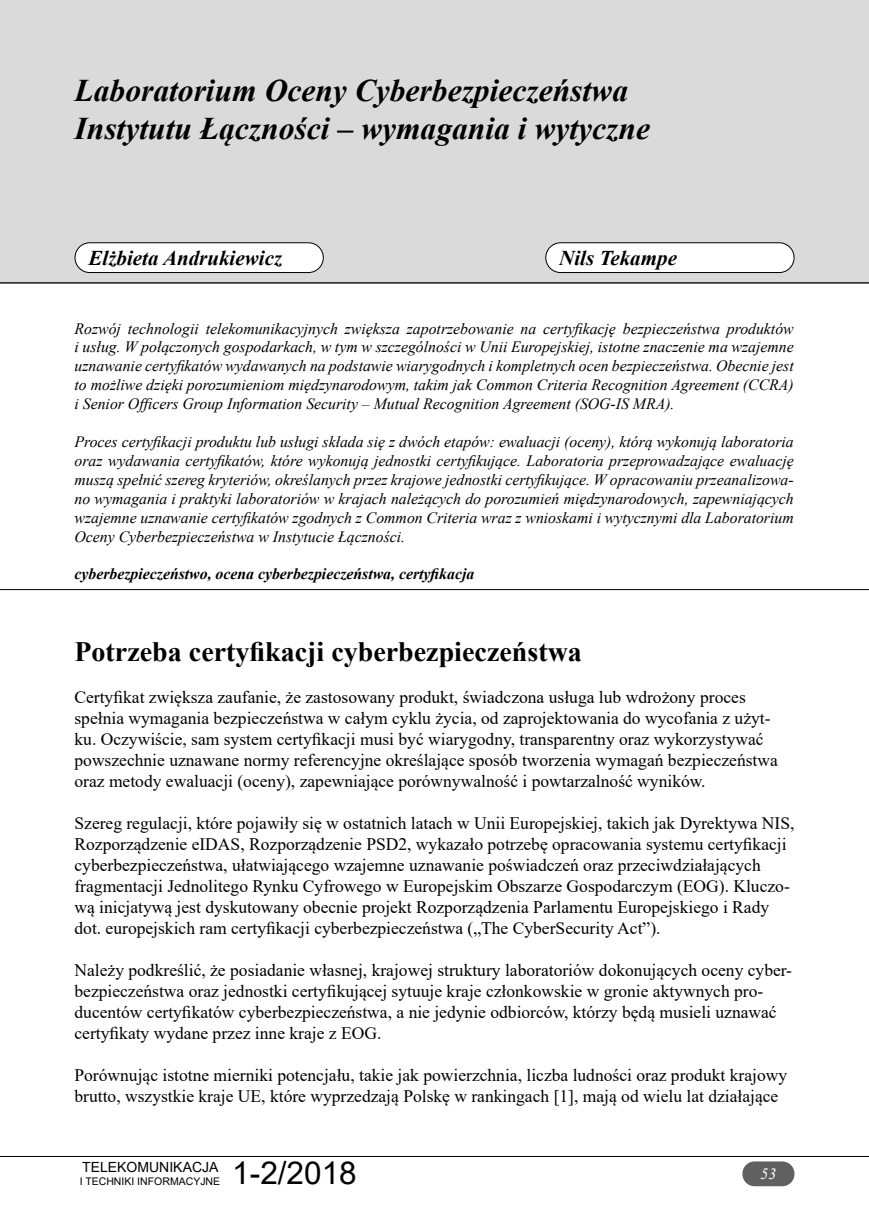
<style>
.page{position:relative;width:869px;height:1221px;background:#fff}
.page>*{position:absolute;margin:0;border:0;box-sizing:border-box;transform-origin:0 0}
.t1{font:italic 700 31.5px/37.8px "Times New Roman";color:#000}
.t2{font:31.5px "Arial";color:#000}
.t3{font:700 28px "Times New Roman";color:#000}
.t4{font:italic 700 21px "Times New Roman";color:#000}
.t5{font:17.5px/21px "Times New Roman";color:#000}
.t6{font:italic 15.75px/18.9px "Times New Roman";color:#000;text-align:justify}
.t7{font:italic 700 15.75px "Times New Roman";color:#000}
.t8{font:italic 15.75px "Times New Roman";color:#fff}
.t9{font:14px "Arial";color:#000}
.t10{font:10.5px "Arial";color:#000}
</style>
<div class="page">
<div style="left:0;top:0;width:868px;height:283px;background:#dadada"></div>
<hr style="left:0;top:282px;width:868px;height:1px;background:#000">
<hr style="left:0;top:1155px;width:868px;height:1px;background:#000">
<svg style="left:742px;top:1161px;width:52px;height:25px"></svg>
<div style="left:75px;top:243px;width:248px;height:29px;background:#fff;border-radius:15px"></div>
<div style="left:74px;top:242px;width:249px;height:31px;border:1px solid #000;border-radius:15px"></div>
<div style="left:545px;top:243px;width:248px;height:29px;background:#fff;border-radius:15px"></div>
<div style="left:545px;top:242px;width:249px;height:31px;border:1px solid #000;border-radius:15px"></div>
<hr style="left:0;top:589px;width:868px;height:1px;background:#000">
<h1 class="t1" style="left:74px;top:70px;width:576px">Laboratorium Oceny Cyberbezpieczeństwa<br>Instytutu Łączności – wymagania i wytyczne</h1>
<p class="t4" style="left:88px;top:243px;width:195px">Elżbieta Andrukiewicz</p>
<p class="t4" style="left:559px;top:243px;width:119px">Nils Tekampe</p>
<p class="t6" style="left:74px;top:318px;width:720px">Rozwój technologii telekomunikacyjnych zwiększa zapotrzebowanie na certyfikację bezpieczeństwa produktów i usług. W połączonych gospodarkach, w tym w szczególności w Unii Europejskiej, istotne znaczenie ma wzajemne uznawanie certyfikatów wydawanych na podstawie wiarygodnych i kompletnych ocen bezpieczeństwa. Obecnie jest to możliwe dzięki porozumieniom międzynarodowym, takim jak Common Criteria Recognition Agreement (CCRA) i Senior Officers Group Information Security – Mutual Recognition Agreement (SOG-IS MRA).</p>
<p class="t6" style="left:74px;top:432px;width:720px">Proces certyfikacji produktu lub usługi składa się z dwóch etapów: ewaluacji (oceny), którą wykonują laboratoria oraz wydawania certyfikatów, które wykonują jednostki certyfikujące. Laboratoria przeprowadzające ewaluację muszą spełnić szereg kryteriów, określanych przez krajowe jednostki certyfikujące. W opracowaniu przeanalizowa&shy;no wymagania i praktyki laboratoriów w krajach należących do porozumień międzynarodowych, zapewniających wzajemne uznawanie certyfikatów zgodnych z Common Criteria wraz z wnioskami i wytycznymi dla Laboratorium Oceny Cyberbezpieczeństwa w Instytucie Łączności.</p>
<p class="t7" style="left:74px;top:563px;width:401px">cyberbezpieczeństwo, ocena cyberbezpieczeństwa, certyfikacja</p>
<h2 class="t3" style="left:74px;top:631px;width:508px">Potrzeba certyfikacji cyberbezpieczeństwa</h2>
<p class="t5" style="left:74px;top:686px;width:704px">Certyfikat zwiększa zaufanie, że zastosowany produkt, świadczona usługa lub wdrożony proces spełnia wymagania bezpieczeństwa w całym cyklu życia, od zaprojektowania do wycofania z użyt&shy;ku. Oczywiście, sam system certyfikacji musi być wiarygodny, transparentny oraz wykorzystywać powszechnie uznawane normy referencyjne określające sposób tworzenia wymagań bezpieczeństwa oraz metody ewaluacji (oceny), zapewniające porównywalność i powtarzalność wyników.</p>
<p class="t5" style="left:74px;top:812px;width:721px">Szereg regulacji, które pojawiły się w ostatnich latach w Unii Europejskiej, takich jak Dyrektywa NIS, Rozporządzenie eIDAS, Rozporządzenie PSD2, wykazało potrzebę opracowania systemu certyfikacji cyberbezpieczeństwa, ułatwiającego wzajemne uznawanie poświadczeń oraz przeciwdziałających fragmentacji Jednolitego Rynku Cyfrowego w Europejskim Obszarze Gospodarczym (EOG). Kluczo&shy;wą inicjatywą jest dyskutowany obecnie projekt Rozporządzenia Parlamentu Europejskiego i Rady dot. europejskich ram certyfikacji cyberbezpieczeństwa („The CyberSecurity Act”).</p>
<p class="t5" style="left:74px;top:959px;width:718px">Należy podkreślić, że posiadanie własnej, krajowej struktury laboratoriów dokonujących oceny cyber&shy;bezpieczeństwa oraz jednostki certyfikującej sytuuje kraje członkowskie w gronie aktywnych pro&shy;ducentów certyfikatów cyberbezpieczeństwa, a nie jedynie odbiorców, którzy będą musieli uznawać certyfikaty wydane przez inne kraje z EOG.</p>
<p class="t5" style="left:74px;top:1064px;width:714px">Porównując istotne mierniki potencjału, takie jak powierzchnia, liczba ludności oraz produkt krajowy brutto, wszystkie kraje UE, które wyprzedzają Polskę w rankingach [1], mają od wielu lat działające</p>
<p class="t9" style="left:82px;top:1156px;width:138px">TELEKOMUNIKACJA</p>
<p class="t10" style="left:80px;top:1173px;width:142px">I TECHNIKI INFORMACYJNE</p>
<h1 class="t2" style="left:232px;top:1151px;width:126px">1-2/2018</h1>
<p class="t8" style="left:760px;top:1163px;width:17px">53</p>
</div>
